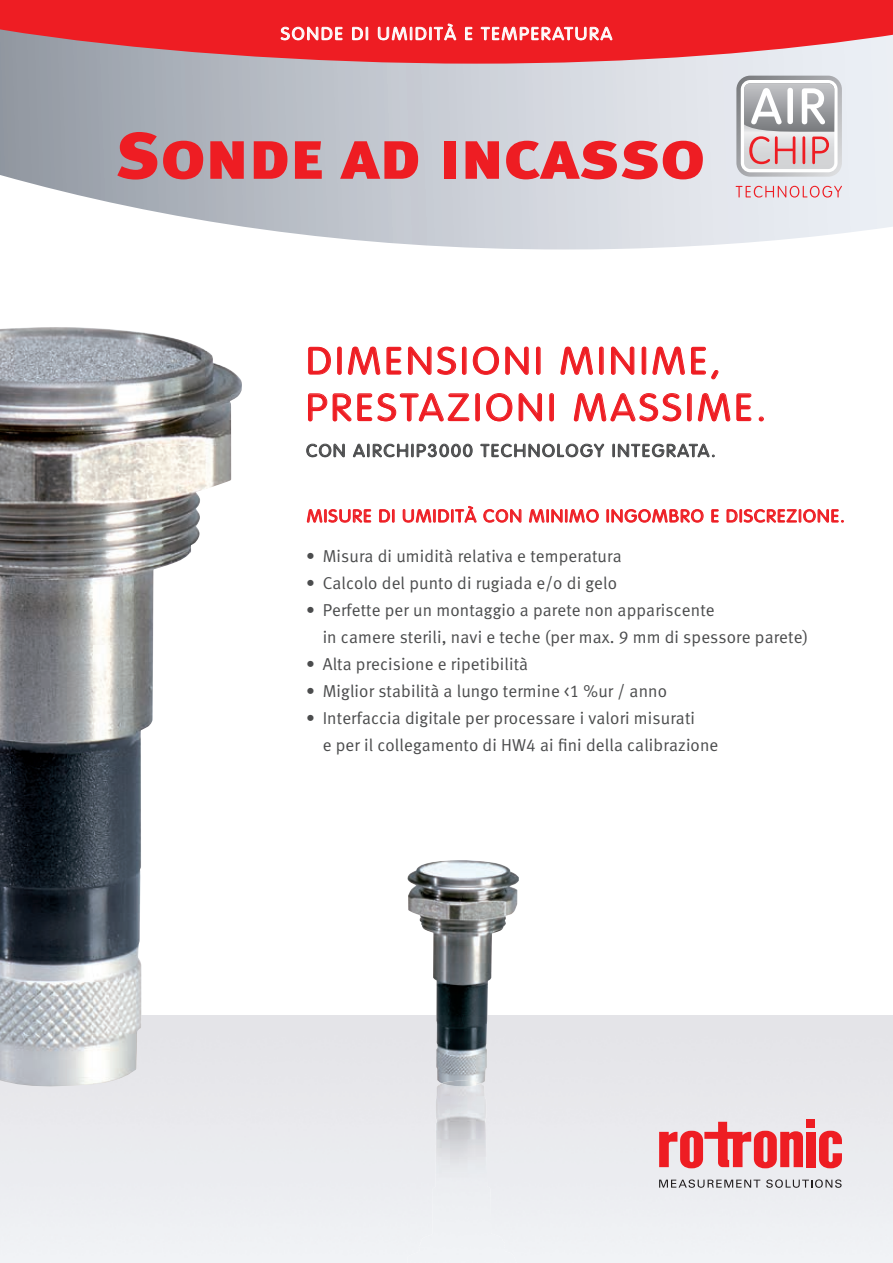
<style>
.page{position:relative;width:893px;height:1263px;background:#fff}
.page>*{position:absolute;margin:0;border:0;box-sizing:border-box;transform-origin:0 0}
.t1{font:66px "Meta Black LF Caps";letter-spacing:-.005em;color:#ee1d23;scale:1.08 1}
.t2{font:300 37.65px/46.5px "VAG Rounded LT";letter-spacing:.09em;color:#ee1d23;scale:1.08 1}
.t3{font:300 17.4px "VAG Rounded LT";letter-spacing:.06em;color:#ee1d23;scale:1.08 1}
.t4{font:300 17.4px "VAG Rounded LT";letter-spacing:.09em;color:#4b4c4d;scale:1.08 1}
.t5{font:300 17.4px "VAG Rounded LT";letter-spacing:.1em;color:#fff;scale:1.08 1}
.t6{font:17.25px/27px "Meta Normal LF";letter-spacing:.01em;color:#4b4c4d}
</style>
<div class="page">
<svg style="left:0;top:64px;width:893px;height:185px;background:#cbcfd6"></svg>
<svg style="left:0;top:0;width:893px;height:64px;background:#e53c42"></svg>
<div style="left:0;top:1015px;width:893px;height:248px;background:#eaebee"></div>
<svg style="left:736px;top:186px;width:106px;height:12px"></svg>
<svg style="left:736px;top:76px;width:106px;height:101px"></svg>
<img style="left:0;top:327px;width:242px;height:760px">
<img style="left:407px;top:860px;width:78px;height:224px">
<div style="left:407px;top:1173px;width:109px;height:90px;background:#eef0f3"></div>
<img style="left:435px;top:1083px;width:52px;height:90px">
<img style="left:442px;top:1081px;width:39px;height:5px">
<div style="left:806px;top:1132px;width:9px;height:35px;background:#ee1d23"></div>
<svg style="left:819px;top:1131px;width:23px;height:37px"></svg>
<div style="left:806px;top:1119px;width:9px;height:9px;background:#ee1d23"></div>
<svg style="left:659px;top:1122px;width:144px;height:46px;background:#ec8085"></svg>
<svg style="left:659px;top:1179px;width:101px;height:8px"></svg>
<svg style="left:766px;top:1179px;width:76px;height:8px"></svg>
<svg style="left:281px;top:27px;width:62px;height:13px"></svg>
<svg style="left:352px;top:27px;width:16px;height:13px"></svg>
<svg style="left:378px;top:21px;width:78px;height:24px;background:#f14c50"></svg>
<svg style="left:465px;top:27px;width:7px;height:13px"></svg>
<svg style="left:481px;top:21px;width:132px;height:24px;background:#f14c50"></svg>
<svg style="left:308px;top:346px;width:23px;height:29px"></svg>
<div style="left:337px;top:347px;width:5px;height:28px;border:1px solid #ee1d23;border-radius:2px"></div>
<svg style="left:347px;top:346px;width:55px;height:29px"></svg>
<svg style="left:408px;top:346px;width:49px;height:29px"></svg>
<div style="left:462px;top:347px;width:4px;height:28px;border:1px solid #ee1d23;border-radius:2px"></div>
<svg style="left:472px;top:346px;width:27px;height:29px"></svg>
<svg style="left:505px;top:346px;width:24px;height:29px"></svg>
<div style="left:536px;top:347px;width:5px;height:28px;border:1px solid #ee1d23;border-radius:2px"></div>
<svg style="left:560px;top:346px;width:33px;height:29px"></svg>
<div style="left:599px;top:347px;width:5px;height:28px;border:1px solid #ee1d23;border-radius:2px"></div>
<svg style="left:611px;top:346px;width:24px;height:29px"></svg>
<div style="left:642px;top:347px;width:4px;height:28px;border:1px solid #ee1d23;border-radius:2px"></div>
<svg style="left:652px;top:346px;width:33px;height:29px"></svg>
<svg style="left:691px;top:346px;width:28px;height:34px"></svg>
<svg style="left:308px;top:393px;width:162px;height:29px"></svg>
<div style="left:475px;top:393px;width:5px;height:28px;border:1px solid #ee1d23;border-radius:2px"></div>
<svg style="left:486px;top:393px;width:56px;height:29px"></svg>
<div style="left:549px;top:393px;width:5px;height:28px;border:1px solid #ee1d23;border-radius:2px"></div>
<svg style="left:573px;top:393px;width:109px;height:29px"></svg>
<div style="left:687px;top:393px;width:5px;height:28px;border:1px solid #ee1d23;border-radius:2px"></div>
<svg style="left:697px;top:393px;width:55px;height:29px"></svg>
<svg style="left:759px;top:416px;width:5px;height:5px"></svg>
<svg style="left:306px;top:444px;width:39px;height:13px"></svg>
<svg style="left:353px;top:443px;width:120px;height:14px"></svg>
<svg style="left:480px;top:444px;width:124px;height:13px"></svg>
<svg style="left:613px;top:443px;width:102px;height:14px"></svg>
<svg style="left:307px;top:509px;width:64px;height:14px"></svg>
<svg style="left:379px;top:509px;width:15px;height:14px"></svg>
<svg style="left:403px;top:505px;width:74px;height:18px"></svg>
<svg style="left:483px;top:509px;width:38px;height:14px"></svg>
<svg style="left:529px;top:509px;width:70px;height:14px"></svg>
<svg style="left:607px;top:509px;width:97px;height:14px"></svg>
<svg style="left:711px;top:509px;width:8px;height:14px"></svg>
<svg style="left:727px;top:509px;width:117px;height:14px"></svg>
<p class="t5" style="left:281px;top:24px;width:308px">SONDE DI UMIDITÀ E TEMPERATURA</p>
<h1 class="t1" style="left:115px;top:117px;width:549px">Sonde ad incasso</h1>
<h2 class="t2" style="left:306px;top:339px;width:428px">DIMENSIONI MINIME,<br>PRESTAZIONI MASSIME.</h2>
<p class="t4" style="left:306px;top:441px;width:381px">CON AIRCHIP3000 TECHNOLOGY INTEGRATA.</p>
<p class="t3" style="left:307px;top:506px;width:500px">MISURE DI UMIDITÀ CON MINIMO INGOMBRO E DISCREZIONE.</p>
<p class="t6" style="left:306px;top:542px;width:317px">• Misura di umidità relativa e temperatura</p>
<p class="t6" style="left:306px;top:569px;width:312px">• Calcolo del punto di rugiada e/o di gelo</p>
<p class="t6" style="left:323px;top:596px;width:487px;text-indent:-17px">• Perfette per un montaggio a parete non appariscente<br>in camere sterili, navi e teche (per max. 9 mm di spessore parete)</p>
<p class="t6" style="left:306px;top:650px;width:224px">• Alta precisione e ripetibilità</p>
<p class="t6" style="left:306px;top:677px;width:362px">• Miglior stabilità a lungo termine &lt;1 %ur / anno</p>
<p class="t6" style="left:323px;top:704px;width:397px;text-indent:-17px">• Interfaccia digitale per processare i valori misurati<br>e per il collegamento di HW4 ai fini della calibrazione</p>
</div>
